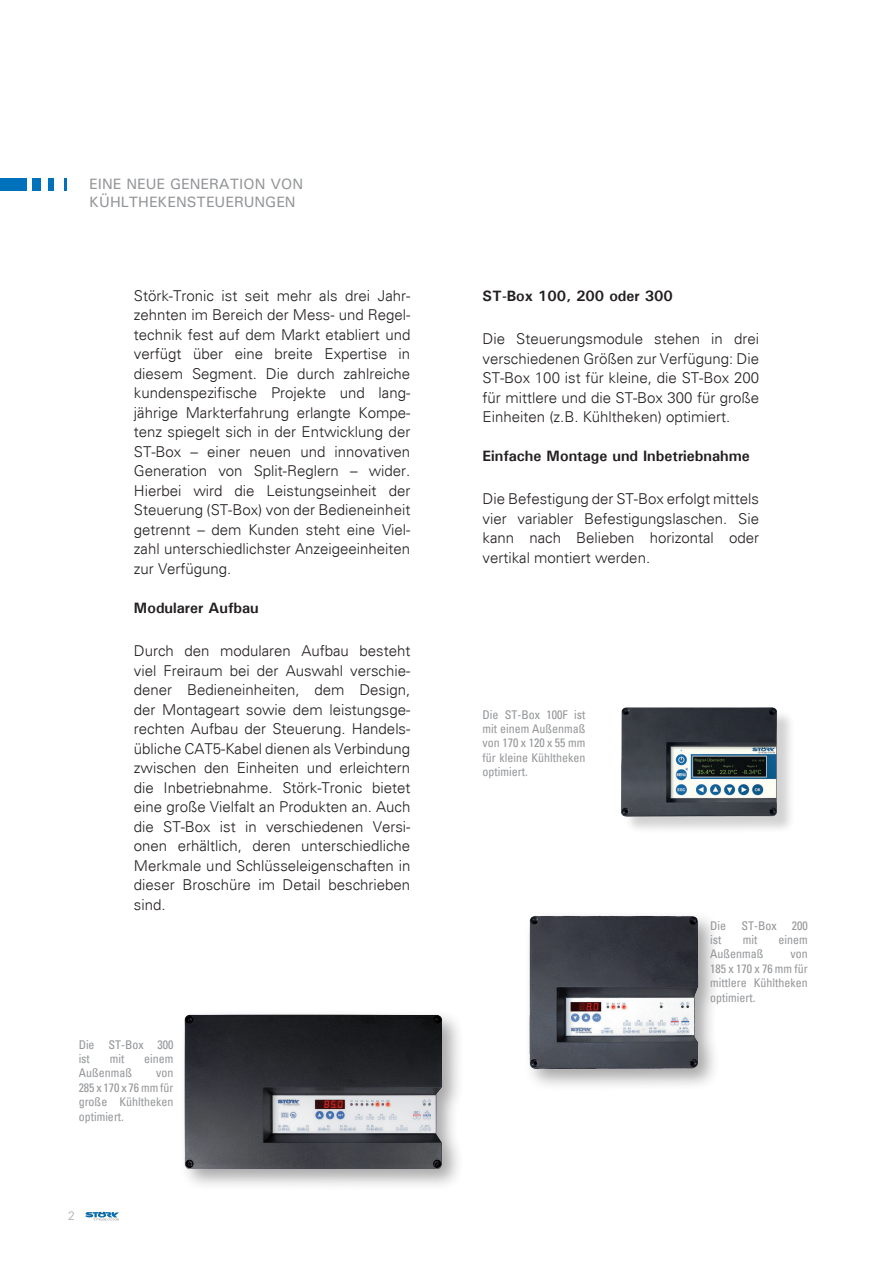
<style>
.page{position:relative;width:893px;height:1263px;background:#fff}
.page>*{position:absolute;margin:0;border:0;box-sizing:border-box;transform-origin:0 0}
.t1{font:300 15px/19.5px "Univers";color:#231f20;text-align:justify}
.Zwischenüberschrift{font:700 15px "Univers";color:#231f20}
.Überschriften{font:500 15px/18px "Univers";color:#939598}
.Bildunterschrift{font:condensed 12px/14.4px "Univers";color:#939598;text-align:justify}
.Seitenzahl_links{font:300 12px "Univers";color:#a8a9ad}
</style>
<div class="page">
<div style="left:0;top:179px;width:27px;height:12px;background:#0072bc"></div>
<div style="left:32px;top:179px;width:8px;height:12px;background:#0072bc"></div>
<div style="left:48px;top:179px;width:6px;height:12px;background:#0072bc"></div>
<svg style="left:64px;top:179px;width:3px;height:12px"></svg>
<div style="left:179px;top:1009px;width:286px;height:182px;background:#231f20;opacity:.4"></div>
<img style="left:179px;top:1009px;width:270px;height:159px">
<div style="left:524px;top:910px;width:197px;height:181px;background:#231f20;opacity:.4"></div>
<img style="left:526px;top:913px;width:177px;height:156px">
<svg style="left:86px;top:1212px;width:33px;height:8px"></svg>
<div style="left:623px;top:709px;width:173px;height:126px;background:#231f20;opacity:.2"></div>
<img style="left:621px;top:707px;width:175px;height:119px">
<p class="Überschriften" style="left:89px;top:175px;width:216px">EINE NEUE GENERATION VON<br>KÜHLTHEKENSTEUERUNGEN</p>
<p class="t1" style="left:134px;top:286px;width:278px">Störk-Tronic ist seit mehr als drei Jahr&shy;zehnten im Bereich der Mess- und Regel&shy;technik fest auf dem Markt etabliert und verfügt über eine breite Expertise in diesem Segment. Die durch zahlreiche kundenspezifische Projekte und lang&shy;jährige Markterfahrung erlangte Kompe&shy;tenz spiegelt sich in der Entwicklung der ST-Box – einer neuen und innovativen Generation von Split-Reglern – wider.<br>Hierbei wird die Leistungseinheit der Steuerung (ST-Box) von der Bedieneinheit getrennt – dem Kunden steht eine Viel&shy;zahl unterschiedlichster Anzeigeeinheiten zur Verfügung.</p>
<p class="Zwischenüberschrift" style="left:134px;top:598px;width:126px">Modularer Aufbau</p>
<p class="t1" style="left:134px;top:641px;width:278px">Durch den modularen Aufbau besteht viel Freiraum bei der Auswahl verschie&shy;dener Bedieneinheiten, dem Design, der Montageart sowie dem leistungsge&shy;rechten Aufbau der Steuerung. Handels&shy;übliche CAT5-Kabel dienen als Verbindung zwischen den Einheiten und erleichtern die Inbetriebnahme. Störk-Tronic bietet eine große Vielfalt an Produkten an. Auch die ST-Box ist in verschiedenen Versi&shy;onen erhältlich, deren unterschiedliche Merkmale und Schlüsseleigenschaften in dieser Broschüre im Detail beschrieben sind.</p>
<p class="Bildunterschrift" style="left:79px;top:1037px;width:96px">Die ST-Box 300 ist</p>
<p class="Bildunterschrift" style="left:110px;top:1051px;width:16px">mit</p>
<p class="Bildunterschrift" style="left:144px;top:1051px;width:31px">einem</p>
<p class="Bildunterschrift" style="left:79px;top:1065px;width:55px">Außenmaß</p>
<p class="Bildunterschrift" style="left:79px;top:1065px;width:96px;text-indent:77px">von 285 x 170 x 76 mm für große Kühltheken optimiert.</p>
<p class="Seitenzahl_links" style="left:68px;top:1209px;width:8px">2</p>
<p class="Zwischenüberschrift" style="left:483px;top:286px;width:192px">ST-Box 100, 200 oder 300</p>
<p class="t1" style="left:483px;top:329px;width:278px">Die Steuerungsmodule stehen in drei verschiedenen Größen zur Verfügung: Die</p>
<p class="t1" style="left:483px;top:368px;width:278px">ST-Box 100 ist für kleine, die ST-Box 200 für mittlere und die ST-Box 300 für große Einheiten (z.B. Kühltheken) optimiert.</p>
<p class="Zwischenüberschrift" style="left:483px;top:447px;width:269px">Einfache Montage und Inbetriebnahme</p>
<p class="t1" style="left:483px;top:489px;width:278px">Die Befestigung der ST-Box erfolgt mittels vier variabler Befestigungslaschen. Sie kann nach Belieben horizontal oder vertikal montiert werden.</p>
<p class="Bildunterschrift" style="left:483px;top:707px;width:104px">Die ST-Box 100F ist mit einem Außenmaß von 170 x 120 x 55 mm für kleine Kühltheken optimiert.</p>
<p class="Bildunterschrift" style="left:710px;top:918px;width:17px">Die</p>
<p class="Bildunterschrift" style="left:741px;top:918px;width:37px">ST-Box</p>
<p class="Bildunterschrift" style="left:792px;top:918px;width:17px">200</p>
<p class="Bildunterschrift" style="left:710px;top:932px;width:13px">ist</p>
<p class="Bildunterschrift" style="left:743px;top:932px;width:16px">mit</p>
<p class="Bildunterschrift" style="left:779px;top:932px;width:31px">einem</p>
<p class="Bildunterschrift" style="left:710px;top:946px;width:55px">Außenmaß</p>
<p class="Bildunterschrift" style="left:710px;top:946px;width:99px;text-indent:80px">von 185 x 170 x 76 mm für mittlere Kühltheken optimiert.</p>
</div>
